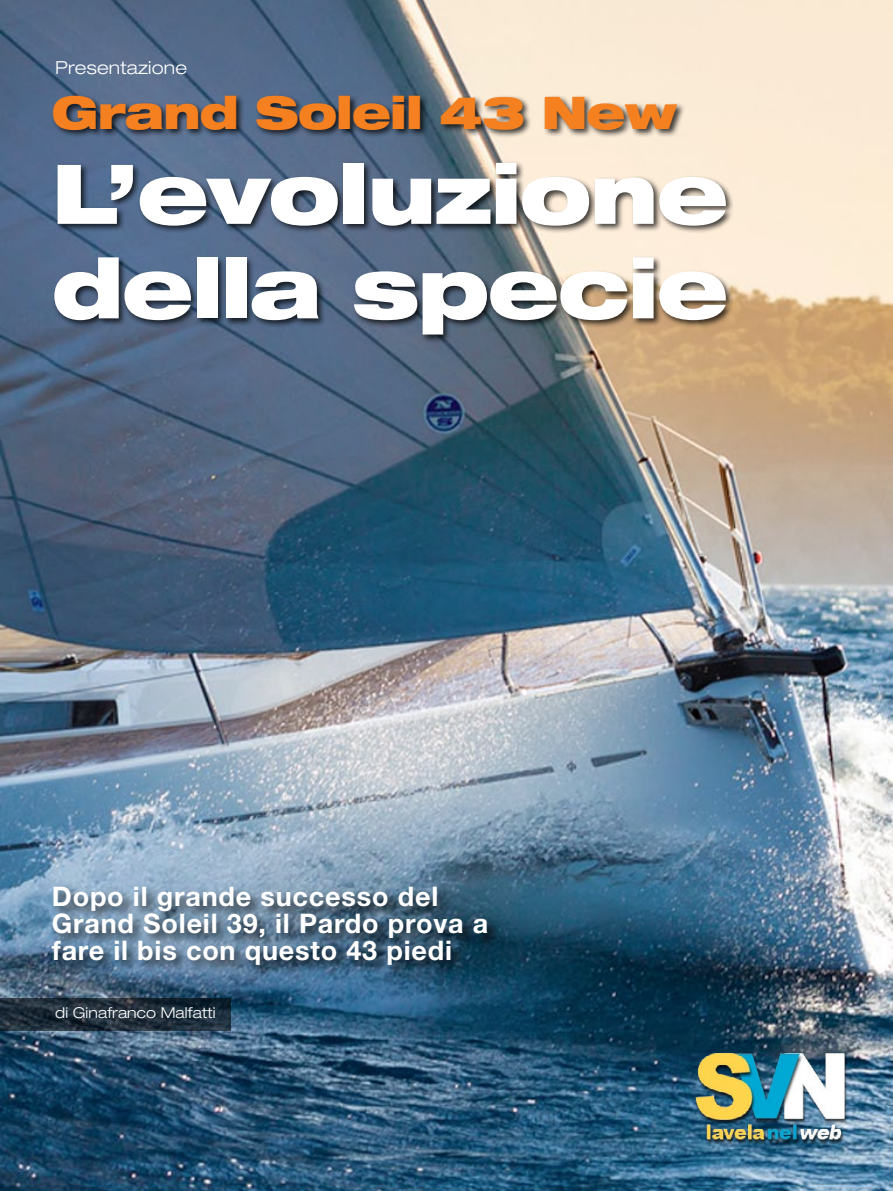
<style>
.page{position:relative;width:893px;height:1191px;background:#fff}
.page>*{position:absolute;margin:0;border:0;box-sizing:border-box;transform-origin:0 0}
.t1{font:900 expanded 82.5px/94.5px "Helvetica Neue";letter-spacing:-.02em;color:#fff}
.t2{font:900 expanded 45px "Helvetica Neue";letter-spacing:-.02em;color:#f58020}
.t3{font:700 27px/27px "Helvetica Neue";letter-spacing:.03em;color:#fff}
.t4{font:300 expanded 18px "Helvetica Neue";letter-spacing:.01em;color:#fff}
.t5{font:300 expanded 15px "Helvetica Neue";letter-spacing:.01em;color:#fff}
</style>
<div class="page">
<img style="left:0;top:0;width:893px;height:1191px">
<img style="left:693px;top:1044px;width:157px;height:99px">
<div style="left:51px;top:94px;width:683px;height:249px;background:#000;opacity:.75"></div>
<div style="left:50px;top:884px;width:451px;height:95px;background:#000;opacity:.75"></div>
<svg style="left:0;top:998px;width:231px;height:32px;background:#1f2d39"></svg>
<p class="t4" style="left:55px;top:57px;width:133px">Presentazione</p>
<h2 class="t2" style="left:52px;top:84px;width:627px">Grand Soleil 43 New</h2>
<h1 class="t1" style="left:52px;top:144px;width:678px">L’evoluzione della specie</h1>
<p class="t3" style="left:52px;top:882px;width:438px">Dopo il grande successo del<br>Grand Soleil 39, il Pardo prova a fare il bis con questo 43 piedi</p>
<p class="t5" style="left:55px;top:1004px;width:162px">di Ginafranco Malfatti</p>
</div>
